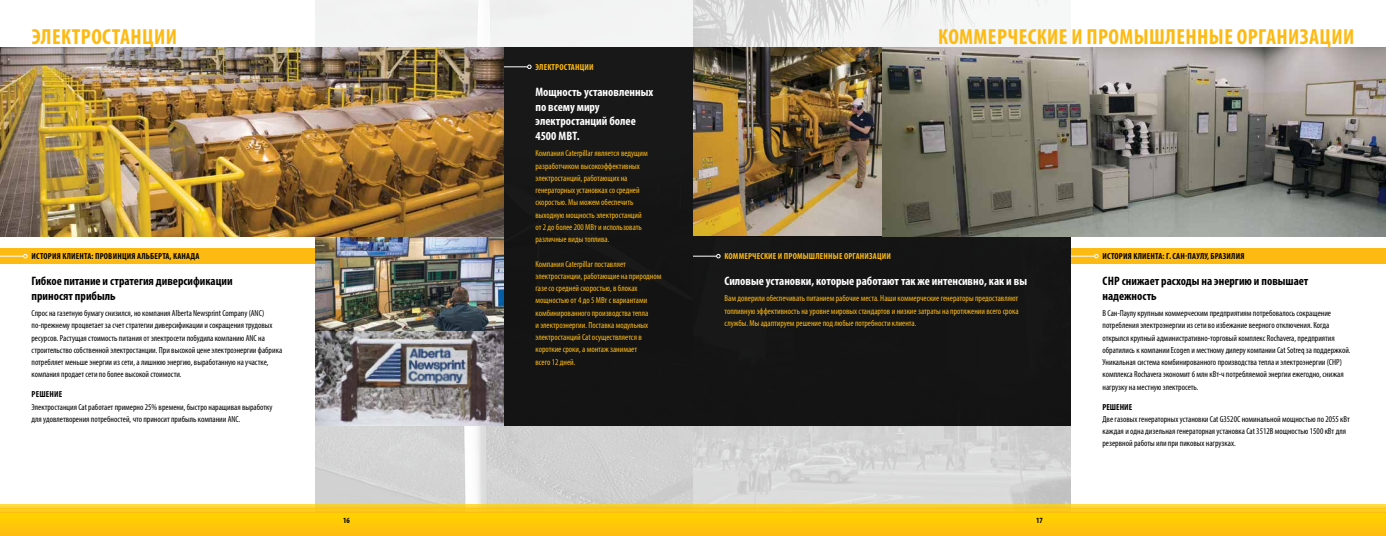
<style>
.page{position:relative;width:1386px;height:536px;background:#fff}
.page>*{position:absolute;margin:0;border:0;box-sizing:border-box;transform-origin:0 0}
.t1{font:700 condensed 21.88px "Myriad Pro";letter-spacing:.02em;color:#fdba12}
.t2{font:700 condensed 12.25px/14.7px "Myriad Pro";color:#fff}
.t3{font:700 condensed 12.25px/14.7px "Myriad Pro";color:#000}
.t4{font:condensed 8.75px/12.2px "Myriad Pro";color:#000}
.t5{font:condensed 8.75px/12.2px "Myriad Pro";color:#fdba12}
.t6{font:700 condensed 8.75px "Myriad Pro";letter-spacing:.02em;color:#000}
.t7{font:700 condensed 8.75px "Myriad Pro";letter-spacing:.02em;color:#fdba12}
.t8{font:700 condensed 8.75px "Myriad Pro";color:#000}
.t9{font:700 condensed 7.88px "Myriad Pro";color:#000}
</style>
<div class="page">
<img style="left:693px;top:0;width:378px;height:504px">
<img style="left:693px;top:47px;width:693px;height:189px">
<img style="left:315px;top:0;width:378px;height:504px">
<div style="left:1071px;top:248px;width:315px;height:16px;background:#fdba12"></div>
<svg style="left:1071px;top:254px;width:28px;height:4px"></svg>
<div style="left:693px;top:236px;width:378px;height:189px;background:#141415"></div>
<div style="left:0;top:248px;width:315px;height:16px;background:#fdba12"></div>
<svg style="left:0;top:254px;width:28px;height:4px"></svg>
<div style="left:504px;top:47px;width:189px;height:378px;background:#141415"></div>
<svg style="left:504px;top:65px;width:28px;height:4px"></svg>
<svg style="left:693px;top:254px;width:28px;height:4px"></svg>
<img style="left:315px;top:236px;width:189px;height:95px">
<img style="left:315px;top:331px;width:189px;height:94px">
<img style="left:0;top:47px;width:504px;height:189px">
<div style="left:0;top:512px;width:1386px;height:24px;background:#ffc808"></div>
<hr style="left:0;top:508px;width:1386px;height:4px;background:#fdc91a">
<hr style="left:0;top:504px;width:1386px;height:4px;background:#f6d33f">
<h1 class="t1" style="left:32px;top:23px;width:147px">ЭЛЕКТРОСТАНЦИИ</h1>
<h1 class="t1" style="left:938px;top:23px;width:418px">КОММЕРЧЕСКИЕ И ПРОМЫШЛЕННЫЕ ОРГАНИЗАЦИИ</h1>
<p class="t6" style="left:32px;top:251px;width:169px">ИСТОРИЯ КЛИЕНТА: ПРОВИНЦИЯ АЛЬБЕРТА, КАНАДА</p>
<h2 class="t3" style="left:32px;top:273px;width:203px">Гибкое питание и стратегия диверсификации приносят прибыль</h2>
<p class="t4" style="left:32px;top:307px;width:252px">Спрос на газетную бумагу снизился, но компания Alberta Newsprint Company (ANC) по-прежнему процветает за счет стратегии диверсификации и сокращения трудовых ресурсов. Растущая стоимость питания от электросети побудила компанию ANC на строительство собственной электростанции. При высокой цене электроэнергии фабрика потребляет меньше энергии из сети, а лишнюю энергию, выработанную на участке, компания продает сети по более высокой стоимости.</p>
<p class="t6" style="left:32px;top:389px;width:32px">РЕШЕНИЕ</p>
<p class="t4" style="left:32px;top:400px;width:242px">Электростанция Cat работает примерно 25% времени, быстро наращивая выработку для удовлетворения потребностей, что приносит прибыль компании ANC.</p>
<p class="t7" style="left:536px;top:61px;width:60px">ЭЛЕКТРОСТАНЦИИ</p>
<h2 class="t2" style="left:536px;top:84px;width:119px">Мощность установленных по всему миру электростанций более<br>4500 МВТ.</h2>
<p class="t5" style="left:536px;top:147px;width:114px">Компания Caterpillar является ведущим разработчиком высокоэффективных электростанций, работающих на генераторных установках со средней скоростью. Мы можем обеспечить выходную мощность электростанций от 2 до более 200 МВт и использовать различные виды топлива.</p>
<p class="t5" style="left:536px;top:257px;width:127px">Компания Caterpillar поставляет электростанции, работающие на природном газе со средней скоростью, в блоках мощностью от 4 до 5 МВт с вариантами комбинированного производства тепла<br>и электроэнергии. Поставка модульных электростанций Cat осуществляется в короткие сроки, а монтаж занимает<br>всего 12 дней.</p>
<p class="t7" style="left:725px;top:251px;width:168px">КОММЕРЧЕСКИЕ И ПРОМЫШЛЕННЫЕ ОРГАНИЗАЦИИ</p>
<h2 class="t2" style="left:724px;top:273px;width:304px">Силовые установки, которые работают так же интенсивно, как и вы</h2>
<p class="t5" style="left:724px;top:292px;width:296px;text-align:justify">Вам доверили обеспечивать питанием рабочие места. Наши коммерческие генераторы предоставляют топливную эффективность на уровне мировых стандартов и низкие затраты на протяжении всего срока службы. Мы адаптируем решение под любые потребности клиента.</p>
<p class="t9" style="left:343px;top:515px;width:8px">16</p>
<p class="t9" style="left:1036px;top:515px;width:8px">17</p>
<p class="t6" style="left:1103px;top:251px;width:143px">ИСТОРИЯ КЛИЕНТА: Г. САН-ПАУЛУ, БРАЗИЛИЯ</p>
<h2 class="t3" style="left:1102px;top:273px;width:207px">CHP снижает расходы на энергию и повышает надежность</h2>
<p class="t4" style="left:1102px;top:307px;width:250px">В Сан-Паулу крупным коммерческим предприятиям потребовалось сокращение потребления электроэнергии из сети во избежание веерного отключения. Когда открылся крупный административно-торговый комплекс Rochavera, предприятия обратились к компании Ecogen и местному дилеру компании Cat Sotreq за поддержкой.<br>Уникальная система комбинированного производства тепла и электроэнергии (CHP) комплекса Rochavera экономит 6 млн кВт-ч потребляемой энергии ежегодно, снижая нагрузку на местную электросеть.</p>
<p class="t8" style="left:1102px;top:401px;width:31px">РЕШЕНИЕ</p>
<p class="t4" style="left:1102px;top:412px;width:249px">Две газовых генераторных установки Cat G3520C номинальной мощностью по 2055 кВт каждая и одна дизельная генераторная установка Cat 3512B мощностью 1500 кВт для резервной работы или при пиковых нагрузках.</p>
</div>
